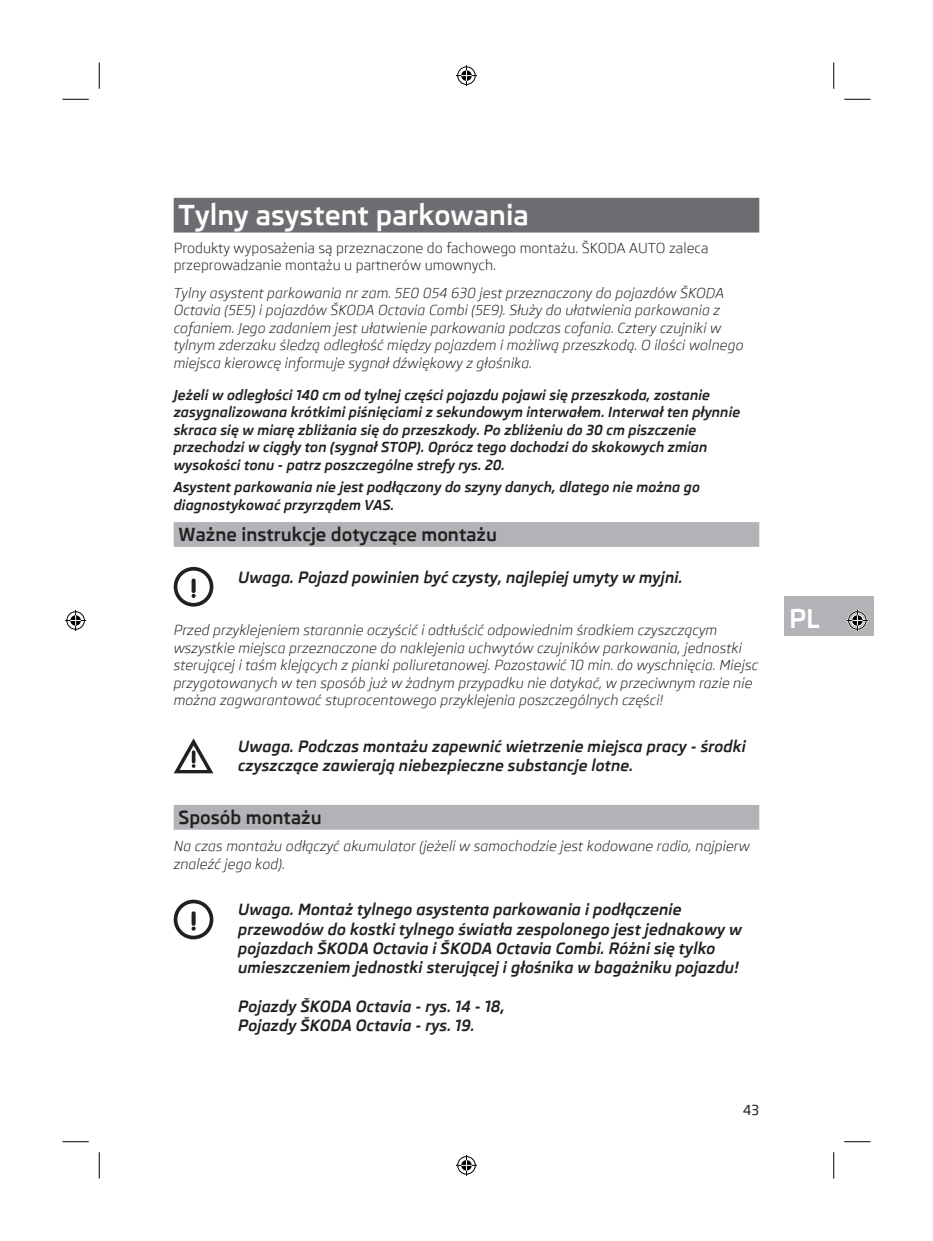
<style>
.page{position:relative;width:933px;height:1241px;background:#fff}
.page>*{position:absolute;margin:0;border:0;box-sizing:border-box;transform-origin:0 0}
.t1{font:700 28px "Skoda Pro";color:#fff}
.t2{font:700 26.25px "Skoda Pro";color:#fff}
.t3{font:700 18.38px "Skoda Pro";color:#231f20}
.t4{font:italic 700 15.75px/19.2px "Skoda Pro";color:#231f20}
.t5{font:italic 14px/17.5px "Skoda Pro";color:#231f20}
.t6{font:italic 700 14px/17.5px "Skoda Pro";color:#231f20}
.t7{font:14px/17.5px "Skoda Pro";color:#231f20}
.t8{font:500 14px "Skoda Pro";color:#231f20}
</style>
<div class="page">
<div style="left:784px;top:595px;width:89px;height:40px;background:#b2b3b7"></div>
<div style="left:174px;top:198px;width:585px;height:34px;background:#6c6d70"></div>
<div style="left:174px;top:522px;width:585px;height:25px;background:#b2b3b7"></div>
<div style="left:174px;top:804px;width:585px;height:25px;background:#b2b3b7"></div>
<div style="left:174px;top:567px;width:39px;height:39px;background:#231f20;border-radius:50%"></div>
<div style="left:177px;top:570px;width:33px;height:33px;background:#fff;border-radius:50%"></div>
<svg style="left:191px;top:578px;width:5px;height:20px"></svg>
<svg style="left:174px;top:738px;width:39px;height:35px"></svg>
<svg style="left:174px;top:899px;width:39px;height:40px"></svg>
<div style="left:177px;top:903px;width:33px;height:32px;background:#fff;border-radius:50%"></div>
<svg style="left:191px;top:911px;width:5px;height:19px"></svg>
<svg style="left:62px;top:99px;width:27px;height:1px"></svg>
<svg style="left:844px;top:99px;width:26px;height:1px"></svg>
<svg style="left:62px;top:1141px;width:27px;height:1px"></svg>
<svg style="left:844px;top:1141px;width:26px;height:1px"></svg>
<svg style="left:99px;top:62px;width:1px;height:27px"></svg>
<svg style="left:99px;top:1152px;width:1px;height:26px"></svg>
<svg style="left:833px;top:62px;width:1px;height:27px"></svg>
<svg style="left:833px;top:1152px;width:1px;height:26px"></svg>
<svg style="left:456px;top:65px;width:21px;height:21px"></svg>
<svg style="left:456px;top:1154px;width:21px;height:21px"></svg>
<svg style="left:65px;top:610px;width:21px;height:21px"></svg>
<svg style="left:847px;top:610px;width:21px;height:21px"></svg>
<h1 class="t1" style="left:179px;top:199px;width:352px">Tylny asystent parkowania</h1>
<p class="t7" style="left:174px;top:239px;width:536px">Produkty wyposażenia są przeznaczone do fachowego montażu. ŠKODA AUTO zaleca przeprowadzanie montażu u partnerów umownych.</p>
<p class="t5" style="left:174px;top:284px;width:571px">Tylny asystent parkowania nr zam. 5E0 054 630 jest przeznaczony do pojazdów ŠKODA Octavia (5E5) i pojazdów ŠKODA Octavia Combi (5E9). Służy do ułatwienia parkowania z cofaniem. Jego zadaniem jest ułatwienie parkowania podczas cofania. Cztery czujniki w tylnym zderzaku śledzą odległość między pojazdem i możliwą przeszkodą. O ilości wolnego miejsca kierowcę informuje sygnał dźwiękowy z głośnika.</p>
<p class="t6" style="left:174px;top:386px;width:568px">Jeżeli w odległości 140 cm od tylnej części pojazdu pojawi się przeszkoda, zostanie zasygnalizowana krótkimi piśnięciami z sekundowym interwałem. Interwał ten płynnie skraca się w miarę zbliżania się do przeszkody. Po zbliżeniu do 30 cm piszczenie przechodzi w ciągły ton (sygnał STOP). Oprócz tego dochodzi do skokowych zmian wysokości tonu - patrz poszczególne strefy rys. 20.</p>
<p class="t6" style="left:174px;top:478px;width:528px">Asystent parkowania nie jest podłączony do szyny danych, dlatego nie można go diagnostykować przyrządem VAS.</p>
<h3 class="t3" style="left:179px;top:523px;width:320px">Ważne instrukcje dotyczące montażu</h3>
<p class="t4" style="left:238px;top:567px;width:446px">Uwaga. Pojazd powinien być czysty, najlepiej umyty w myjni.</p>
<p class="t5" style="left:174px;top:621px;width:586px">Przed przyklejeniem starannie oczyścić i odtłuścić odpowiednim środkiem czyszczącym wszystkie miejsca przeznaczone do naklejenia uchwytów czujników parkowania, jednostki sterującej i taśm klejących z pianki poliuretanowej. Pozostawić 10 min. do wyschnięcia. Miejsc przygotowanych w ten sposób już w żadnym przypadku nie dotykać, w przeciwnym razie nie można zagwarantować stuprocentowego przyklejenia poszczególnych części!</p>
<p class="t4" style="left:238px;top:736px;width:509px">Uwaga. Podczas montażu zapewnić wietrzenie miejsca pracy - środki czyszczące zawierają niebezpieczne substancje lotne.</p>
<h3 class="t3" style="left:179px;top:806px;width:144px">Sposób montażu</h3>
<p class="t5" style="left:174px;top:837px;width:578px">Na czas montażu odłączyć akumulator (jeżeli w samochodzie jest kodowane radio, najpierw znaleźć jego kod).</p>
<p class="t4" style="left:238px;top:900px;width:505px">Uwaga. Montaż tylnego asystenta parkowania i podłączenie przewodów do kostki tylnego światła zespolonego jest jednakowy w pojazdach ŠKODA Octavia i ŠKODA Octavia Combi. Różni się tylko umieszczeniem jednostki sterującej i głośnika w bagażniku pojazdu!</p>
<p class="t4" style="left:238px;top:996px;width:268px">Pojazdy ŠKODA Octavia - rys. 14 - 18,<br>Pojazdy ŠKODA Octavia - rys. 19.</p>
<p class="t8" style="left:743px;top:1102px;width:17px">43</p>
<h2 class="t2" style="left:789px;top:603px;width:32px">PL</h2>
</div>
